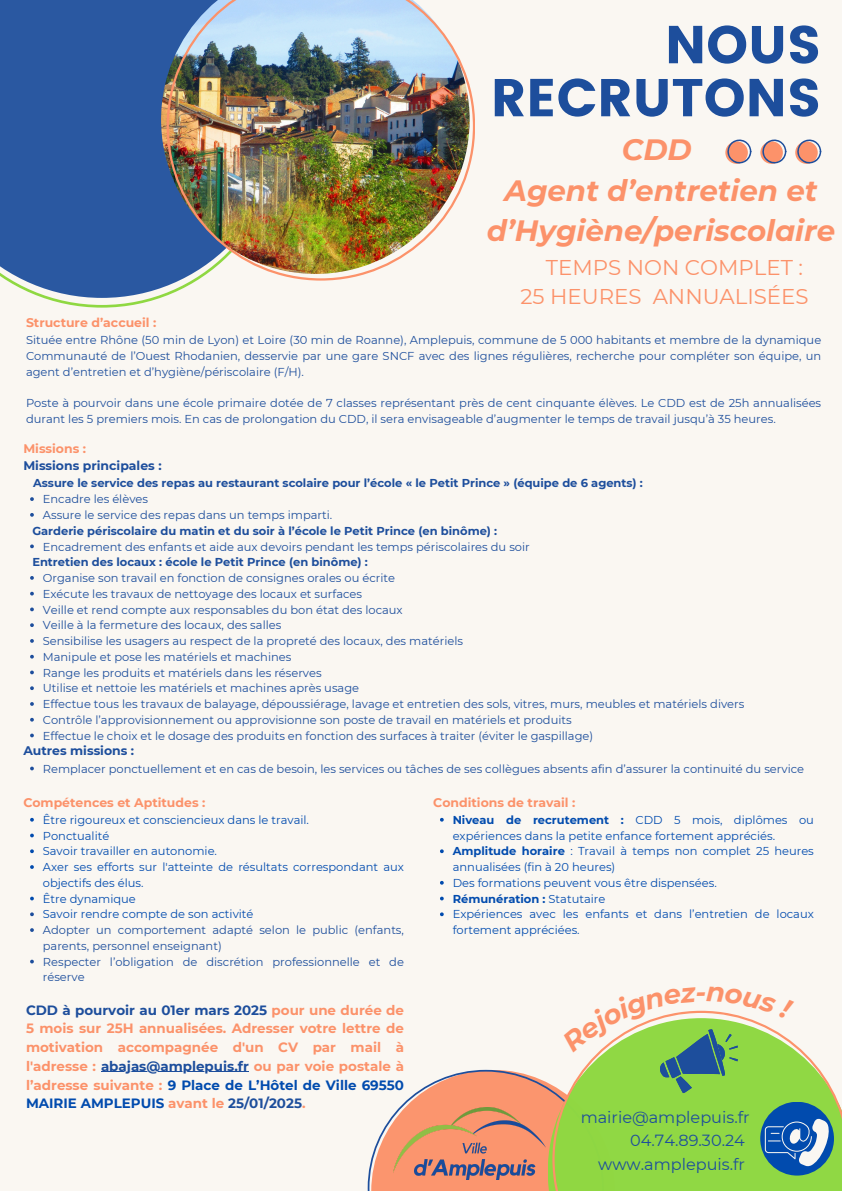
<style>
.page{position:relative;width:842px;height:1191px;background:#fff}
.page>*{position:absolute;margin:0;border:0;box-sizing:border-box;transform-origin:0 0}
.t1{font:53.1px/53px "Poppins";color:#1d4e9c;text-align:right}
.t2{font:italic 700 29.3px/40.5px "Montserrat";color:#fc926a;text-align:center}
.t3{font:21.3px/29.2px "Montserrat";color:#fc926a;text-align:right}
.t4{font:16.1px "Montserrat";color:#1d4e9c}
.t5{font:700 13.5px/18.8px "Montserrat";color:#fc926a;text-align:justify}
.t6{font:700 13.5px/18.8px "Montserrat";color:#014bae}
.t7{font:700 12.5px "Montserrat";color:#fc926a}
.t8{font:700 12.5px/17.2px "Montserrat";color:#1d4e9c}
.t9{font:11.5px/15.8px "Montserrat";color:#1d4e9c}
.t10{font:11.5px/15.8px "Montserrat";color:#014bae}
.t11{font:700 11.5px "Montserrat";color:#1d4e9c}
.t12{font:700 11.5px "Montserrat";color:#014bae}
.s1{color:#fc926a}
.s2{font-weight:700}
.s3{font-weight:400}
.s4{color:#1d4e9c}
</style>
<div class="page">
<div style="left:0;top:0;width:842px;height:1190px;background:#faf7f2"></div>
<svg style="left:829px;top:1084px;width:13px;height:106px"></svg>
<div style="left:760px;top:1101px;width:74px;height:74px;background:#014bae;border-radius:50%"></div>
<svg style="left:725px;top:141px;width:23px;height:22px"></svg>
<svg style="left:760px;top:141px;width:23px;height:22px"></svg>
<div style="left:795px;top:141px;width:23px;height:22px;background:#fc926a;border-radius:50%"></div>
<svg style="left:727px;top:139px;width:24px;height:24px"></svg>
<svg style="left:762px;top:139px;width:24px;height:24px"></svg>
<svg style="left:797px;top:139px;width:24px;height:24px"></svg>
<svg style="left:0;top:0;width:198px;height:307px;background:#3863a4"></svg>
<img style="left:167px;top:0;width:308px;height:280px">
<hr style="left:101px;top:1071px;width:148px;height:1px;background:#1d4e9c">
<svg style="left:30px;top:497px;width:4px;height:4px"></svg>
<svg style="left:30px;top:513px;width:4px;height:3px"></svg>
<svg style="left:30px;top:544px;width:4px;height:4px"></svg>
<svg style="left:30px;top:576px;width:4px;height:3px"></svg>
<svg style="left:30px;top:591px;width:4px;height:4px"></svg>
<svg style="left:30px;top:607px;width:4px;height:4px"></svg>
<svg style="left:30px;top:623px;width:4px;height:4px"></svg>
<svg style="left:30px;top:639px;width:4px;height:3px"></svg>
<svg style="left:30px;top:654px;width:4px;height:4px"></svg>
<svg style="left:30px;top:670px;width:4px;height:4px"></svg>
<svg style="left:30px;top:686px;width:4px;height:4px"></svg>
<svg style="left:30px;top:702px;width:4px;height:3px"></svg>
<svg style="left:30px;top:717px;width:4px;height:4px"></svg>
<svg style="left:30px;top:733px;width:4px;height:4px"></svg>
<svg style="left:30px;top:766px;width:4px;height:4px"></svg>
<svg style="left:30px;top:817px;width:4px;height:4px"></svg>
<svg style="left:30px;top:833px;width:4px;height:4px"></svg>
<svg style="left:30px;top:849px;width:4px;height:4px"></svg>
<svg style="left:30px;top:865px;width:4px;height:3px"></svg>
<svg style="left:30px;top:896px;width:4px;height:4px"></svg>
<svg style="left:30px;top:912px;width:4px;height:4px"></svg>
<svg style="left:30px;top:928px;width:4px;height:3px"></svg>
<svg style="left:30px;top:959px;width:4px;height:4px"></svg>
<svg style="left:440px;top:817px;width:4px;height:4px"></svg>
<svg style="left:440px;top:849px;width:4px;height:4px"></svg>
<svg style="left:440px;top:880px;width:4px;height:4px"></svg>
<svg style="left:440px;top:896px;width:4px;height:4px"></svg>
<svg style="left:440px;top:912px;width:4px;height:4px"></svg>
<svg style="left:368px;top:1010px;width:461px;height:180px"></svg>
<p class="t1" style="left:491px;top:18px;width:332px">NOUS<br>RECRUTONS</p>
<p class="t2" style="left:487px;top:129px;width:350px">CDD<br>Agent d’entretien et d’Hygiène/periscolaire</p>
<p class="t3" style="left:520px;top:253px;width:290px">TEMPS NON COMPLET :<br>25 HEURES ANNUALISÉES</p>
<p class="t7" style="left:26px;top:315px;width:132px">Structure d’accueil :</p>
<p class="t9" style="left:26px;top:332px;width:797px;text-align:justify">Située entre Rhône (50 min de Lyon) et Loire (30 min de Roanne), Amplepuis, commune de 5 000 habitants et membre de la dynamique Communauté de l’Ouest Rhodanien, desservie par une gare SNCF avec des lignes régulières, recherche pour compléter son équipe, un agent d’entretien et d’hygiène/périscolaire (F/H).</p>
<h5 class="t9" style="left:26px;top:395px;width:797px">Poste à pourvoir dans une école primaire dotée de 7 classes représentant près de cent cinquante élèves. Le CDD est de 25h annualisées durant les 5 premiers mois. En cas de prolongation du CDD, il sera envisageable d’augmenter le temps de travail jusqu’à 35 heures.</h5>
<p class="t8" style="left:23px;top:440px;width:140px"><span class="s1">Missions :<br></span>Missions principales :</p>
<p class="t11" style="left:33px;top:476px;width:611px">Assure le service des repas au restaurant scolaire pour l’école « le Petit Prince » (équipe de 6 agents) :</p>
<h5 class="t9" style="left:43px;top:491px;width:107px">Encadre les élèves</h5>
<p class="t9" style="left:43px;top:507px;width:291px">Assure le service des repas dans un temps imparti.</p>
<p class="t11" style="left:32px;top:523px;width:466px">Garderie périscolaire du matin et du soir à l’école le Petit Prince (en binôme) :</p>
<p class="t9" style="left:43px;top:538px;width:488px">Encadrement des enfants et aide aux devoirs pendant les temps périscolaires du soir</p>
<p class="t11" style="left:32px;top:555px;width:337px">Entretien des locaux : école le Petit Prince (en binôme) :</p>
<p class="t9" style="left:43px;top:570px;width:354px">Organise son travail en fonction de consignes orales ou écrite</p>
<p class="t9" style="left:43px;top:585px;width:321px">Exécute les travaux de nettoyage des locaux et surfaces</p>
<p class="t9" style="left:43px;top:601px;width:361px">Veille et rend compte aux responsables du bon état des locaux</p>
<p class="t9" style="left:43px;top:617px;width:240px">Veille à la fermeture des locaux, des salles</p>
<h5 class="t9" style="left:43px;top:633px;width:422px">Sensibilise les usagers au respect de la propreté des locaux, des matériels</h5>
<p class="t9" style="left:43px;top:648px;width:250px">Manipule et pose les matériels et machines</p>
<p class="t9" style="left:43px;top:664px;width:280px">Range les produits et matériels dans les réserves</p>
<p class="t9" style="left:43px;top:680px;width:318px">Utilise et nettoie les matériels et machines après usage</p>
<p class="t9" style="left:43px;top:696px;width:703px">Effectue tous les travaux de balayage, dépoussiérage, lavage et entretien des sols, vitres, murs, meubles et matériels divers</p>
<p class="t9" style="left:43px;top:711px;width:530px">Contrôle l’approvisionnement ou approvisionne son poste de travail en matériels et produits</p>
<h2 class="t9" style="left:43px;top:727px;width:552px">Effectue le choix et le dosage des produits en fonction des surfaces à traiter (éviter le gaspillage)</h2>
<h5 class="t8" style="left:23px;top:742px;width:112px">Autres missions :</h5>
<p class="t9" style="left:43px;top:760px;width:763px">Remplacer ponctuellement et en cas de besoin, les services ou tâches de ses collègues absents afin d’assurer la continuité du service</p>
<p class="t7" style="left:23px;top:794px;width:184px">Compétences et Aptitudes :</p>
<p class="t10" style="left:43px;top:811px;width:268px">Être rigoureux et consciencieux dans le travail.</p>
<p class="t10" style="left:43px;top:827px;width:68px">Ponctualité</p>
<p class="t10" style="left:43px;top:843px;width:176px">Savoir travailler en autonomie.</p>
<h4 class="t10" style="left:43px;top:859px;width:363px">Axer ses efforts sur l'atteinte de résultats correspondant aux objectifs des élus.</h4>
<h4 class="t10" style="left:43px;top:890px;width:94px">Être dynamique</h4>
<h4 class="t10" style="left:43px;top:906px;width:212px">Savoir rendre compte de son activité</h4>
<p class="t9" style="left:43px;top:922px;width:363px">Adopter un comportement adapté selon le public (enfants, parents, personnel enseignant)</p>
<p class="t9" style="left:43px;top:953px;width:363px">Respecter l’obligation de discrétion professionnelle et de réserve</p>
<p class="t7" style="left:433px;top:794px;width:144px">Conditions de travail :</p>
<p class="t10" style="left:453px;top:811px;width:363px"><span class="s2">Niveau de recrutement :</span> CDD 5 mois, diplômes ou expériences dans la petite enfance fortement appréciés.</p>
<p class="t10" style="left:453px;top:843px;width:363px"><span class="s2">Amplitude horaire</span> : Travail à temps non complet 25 heures annualisées (fin à 20 heures)</p>
<p class="t10" style="left:453px;top:874px;width:266px">Des formations peuvent vous être dispensées.</p>
<p class="t12" style="left:453px;top:891px;width:154px">Rémunération : <span class="s3">Statutaire</span></p>
<p class="t10" style="left:453px;top:906px;width:363px">Expériences avec les enfants et dans l’entretien de locaux fortement appréciées.</p>
<p class="t5" style="left:26px;top:1000px;width:379px"><span class="s4">CDD à pourvoir au 01er mars 2025</span> pour une durée de 5 mois sur 25H annualisées. Adresser votre lettre de motivation accompagnée d'un CV par mail à l'adresse : <span class="s4">abajas@amplepuis.fr</span> ou par voie postale à</p>
<p class="t6" style="left:26px;top:1075px;width:379px"><span class="s1">l’adresse suivante :</span> 9 Place de L’Hôtel de Ville 69550<br>MAIRIE AMPLEPUIS <span class="s1">avant le</span> <span class="s4">25/01/2025</span><span class="s1">.</span></p>
<p class="t4" style="left:581px;top:1107px;width:170px">mairie@amplepuis.fr</p>
<p class="t4" style="left:598px;top:1153px;width:148px">www.amplepuis.fr</p>
<p class="t4" style="left:630px;top:1130px;width:116px">04.74.89.30.24</p>
</div>
